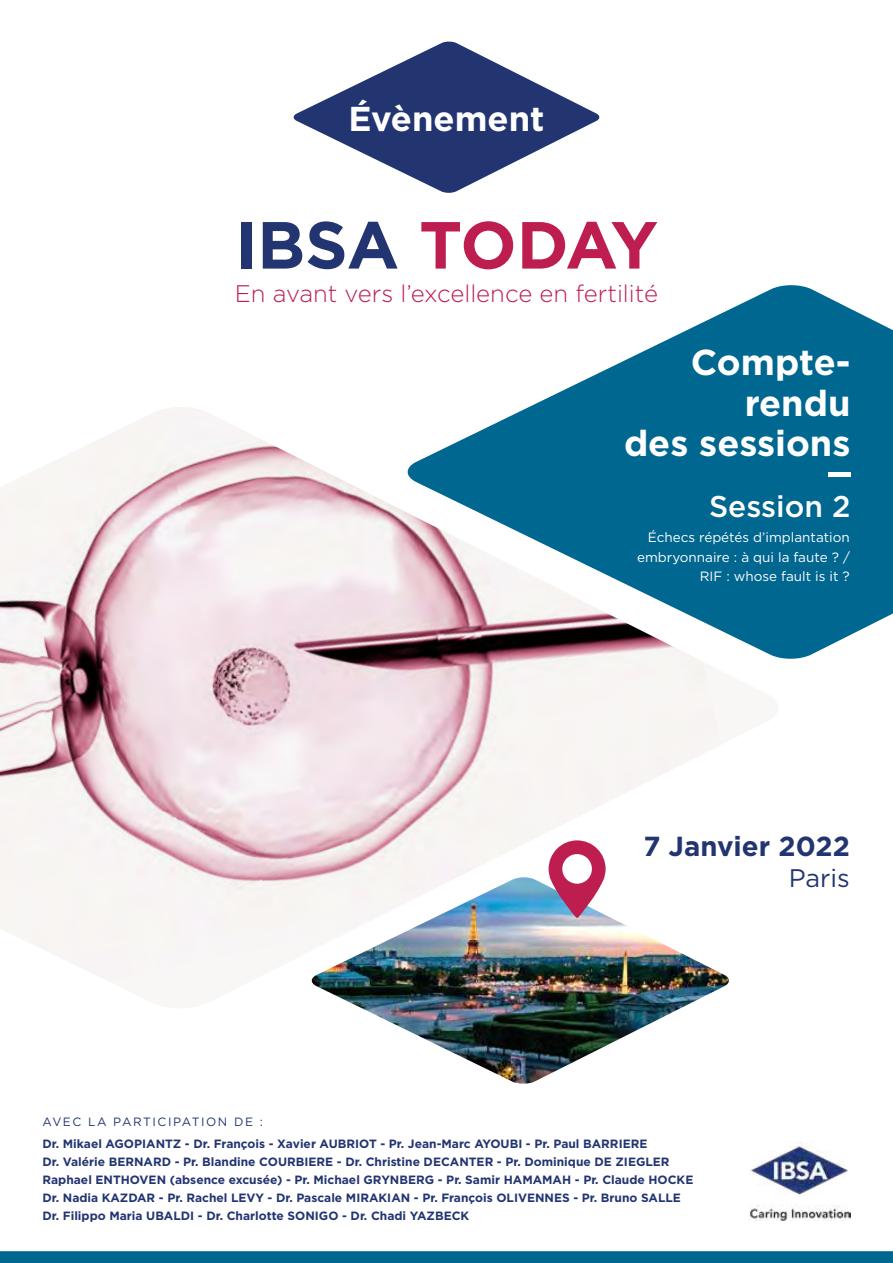
<style>
.page{position:relative;width:893px;height:1263px;background:#fff}
.page>*{position:absolute;margin:0;border:0;box-sizing:border-box;transform-origin:0 0}
.t1{font:700 66.45px "Gotham";letter-spacing:-.015em;color:#bd1e4f}
.t2{font:700 36px/40.5px "Gotham";color:#fff;text-align:right}
.t3{font:700 34.5px "Gotham";color:#fff}
.t4{font:500 30px "Gotham";color:#fff}
.t5{font:700 27.6px "Gotham";color:#223571}
.t6{font:25.35px "Gotham";color:#223571}
.t7{font:300 24px "Gotham";color:#bd1e4f}
.t8{font:13.5px/19.5px "Gotham";color:#fff;text-align:right}
.t9{font:700 12px/18px "Gotham";color:#223571}
.t10{font:12px "Gotham";letter-spacing:.13em;color:#223571}
.s1{color:#223571}
</style>
<div class="page">
<svg style="left:293px;top:41px;width:307px;height:152px;fill:#223571"></svg>
<img style="left:365px;top:1010px;width:312px;height:74px">
<svg style="left:533px;top:285px;width:360px;height:374px;fill:#006790"></svg>
<svg style="left:0;top:1251px;width:893px;height:12px;background:#046991"></svg>
<img style="left:749px;top:1144px;width:101px;height:76px">
<img style="left:311px;top:405px;width:471px;height:605px">
<img style="left:0;top:407px;width:721px;height:574px">
<hr style="left:828px;top:472px;width:22px;height:4px;background:#fff">
<h3 class="t3" style="left:348px;top:96px;width:197px">Évènement</h3>
<h1 class="t1" style="left:235px;top:201px;width:425px"><span class="s1">IBSA</span> TODAY</h1>
<h3 class="t7" style="left:235px;top:279px;width:425px">En avant vers l’excellence en fertilité</h3>
<h2 class="t2" style="left:624px;top:342px;width:228px">Compte&shy;rendu<br>des sessions</h2>
<h3 class="t4" style="left:709px;top:486px;width:143px">Session 2</h3>
<p class="t8" style="left:637px;top:527px;width:214px">Échecs répétés d’implantation embryonnaire : à qui la faute ? /<br>RIF : whose fault is it ?</p>
<h3 class="t5" style="left:643px;top:828px;width:208px">7 Janvier 2022</h3>
<h3 class="t6" style="left:789px;top:862px;width:63px">Paris</h3>
<p class="t10" style="left:43px;top:1114px;width:222px">AVEC LA PARTICIPATION DE :</p>
<p class="t9" style="left:43px;top:1135px;width:652px">Dr. Mikael AGOPIANTZ - Dr. François - Xavier AUBRIOT - Pr. Jean-Marc AYOUBI - Pr. Paul BARRIERE<br>Dr. Valérie BERNARD - Pr. Blandine COURBIERE - Dr. Christine DECANTER - Pr. Dominique DE ZIEGLER Raphael ENTHOVEN (absence excusée) - Pr. Michael GRYNBERG - Pr. Samir HAMAMAH - Pr. Claude HOCKE Dr. Nadia KAZDAR - Pr. Rachel LEVY - Dr. Pascale MIRAKIAN - Pr. François OLIVENNES - Pr. Bruno SALLE Dr. Filippo Maria UBALDI - Dr. Charlotte SONIGO - Dr. Chadi YAZBECK</p>
</div>
